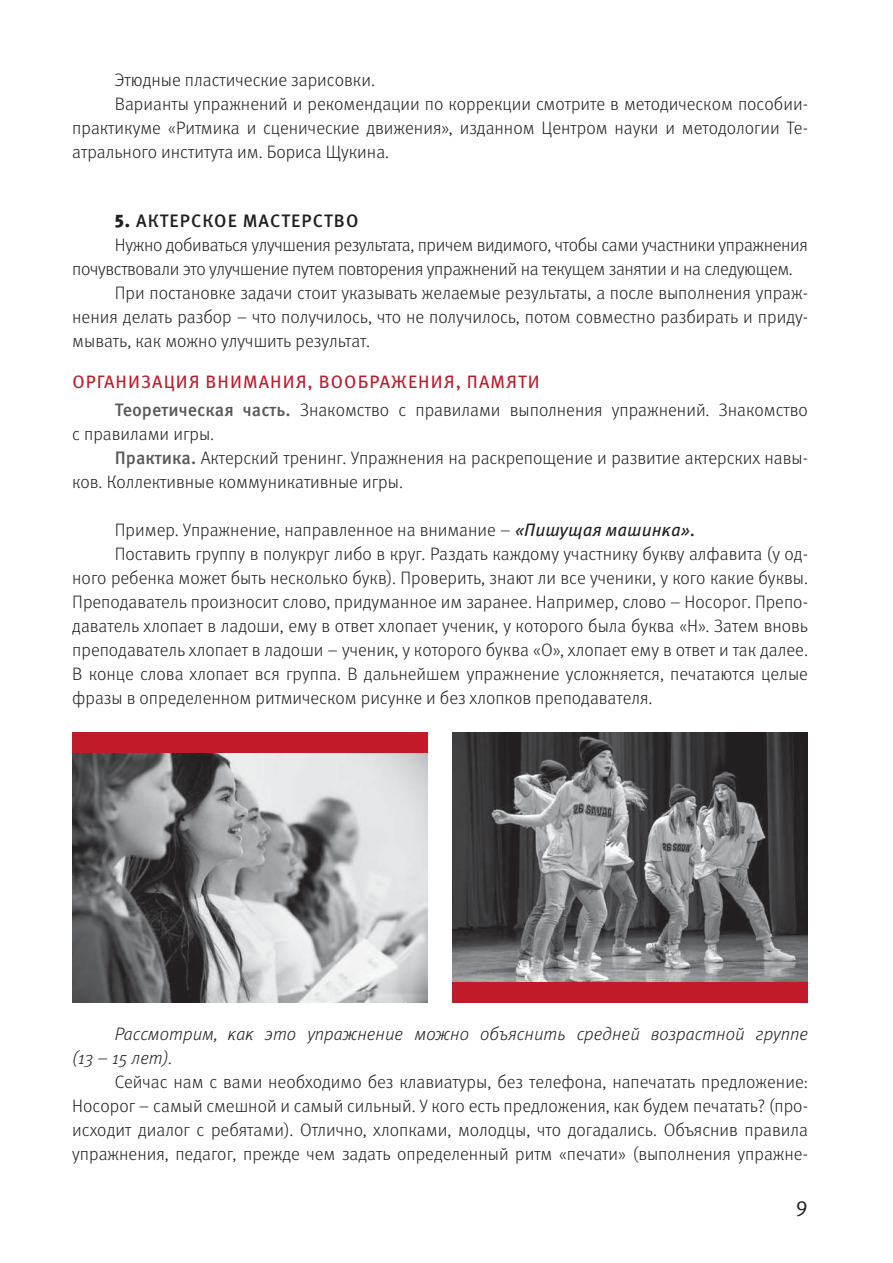
<style>
.page{position:relative;width:893px;height:1263px;background:#fff}
.page>*{position:absolute;margin:0;border:0;box-sizing:border-box;transform-origin:0 0}
.t1{font:21px "Meta Pro Norm";color:#231f20}
.t2{font:300 18px/24px "Meta Pro";color:#231f20}
.t3{font:300 18px "Meta Pro";letter-spacing:-.02em;color:#231f20}
.t4{font:italic 300 18px/24px "Meta Pro";color:#231f20}
.t5{font:500 18px "Meta Pro";letter-spacing:.06em;color:#231f20}
.s1{font-weight:900}
.s2{font-weight:400;color:#c11a29}
.s3{font-weight:500;color:#58595b}
.s4{font-weight:400;font-style:italic}
</style>
<div class="page">
<img style="left:453px;top:732px;width:355px;height:250px">
<div style="left:453px;top:982px;width:355px;height:20px;background:#c11a29"></div>
<img style="left:72px;top:753px;width:355px;height:249px">
<div style="left:72px;top:732px;width:355px;height:21px;background:#c11a29"></div>
<p class="t2" style="left:115px;top:67px;width:262px">Этюдные пластические зарисовки.</p>
<p class="t2" style="left:115px;top:91px;width:695px">Варианты упражнений и рекомендации по коррекции смотрите в методическом пособии-</p>
<p class="t2" style="left:72px;top:115px;width:737px">практикуме «Ритмика и сценические движения», изданном Центром науки и методологии Те-</p>
<p class="t2" style="left:72px;top:139px;width:318px">атрального института им. Бориса Щукина.</p>
<p class="t5" style="left:115px;top:207px;width:245px"><span class="s1">5.</span> АКТЕРСКОЕ МАСТЕРСТВО</p>
<p class="t3" style="left:115px;top:231px;width:695px">Нужно добиваться улучшения результата, причем видимого, чтобы сами участники упражнения</p>
<p class="t3" style="left:72px;top:255px;width:722px">почувствовали это улучшение путем повторения упражнений на текущем занятии и на следующем.</p>
<p class="t2" style="left:115px;top:280px;width:695px">При постановке задачи стоит указывать желаемые результаты, а после выполнения упраж-</p>
<p class="t2" style="left:72px;top:304px;width:737px">нения делать разбор – что получилось, что не получилось, потом совместно разбирать и приду-</p>
<p class="t2" style="left:72px;top:328px;width:299px">мывать, как можно улучшить результат.</p>
<p class="t2" style="left:115px;top:367px;width:695px;line-height:28.2px;text-indent:-42px"><span class="s2">ОРГАНИЗАЦИЯ ВНИМАНИЯ, ВООБРАЖЕНИЯ, ПАМЯТИ<br></span><span class="s3">Теоретическая часть.</span> Знакомство с правилами выполнения упражнений. Знакомство</p>
<p class="t2" style="left:72px;top:421px;width:143px">с правилами игры.</p>
<p class="t2" style="left:115px;top:445px;width:695px"><span class="s3">Практика.</span> Актерский тренинг. Упражнения на раскрепощение и развитие актерских навы-</p>
<p class="t2" style="left:72px;top:469px;width:332px">ков. Коллективные коммуникативные игры.</p>
<p class="t2" style="left:115px;top:517px;width:582px">Пример. Упражнение, направленное на внимание – <span class="s4">«Пишущая машинка».</span></p>
<p class="t2" style="left:115px;top:541px;width:695px">Поставить группу в полукруг либо в круг. Раздать каждому участнику букву алфавита (у од-</p>
<p class="t2" style="left:72px;top:565px;width:737px">ного ребенка может быть несколько букв). Проверить, знают ли все ученики, у кого какие буквы.</p>
<p class="t2" style="left:72px;top:589px;width:737px">Преподаватель произносит слово, придуманное им заранее. Например, слово – Носорог. Препо-</p>
<p class="t2" style="left:72px;top:613px;width:737px">даватель хлопает в ладоши, ему в ответ хлопает ученик, у которого была буква «Н». Затем вновь</p>
<p class="t2" style="left:72px;top:637px;width:737px">преподаватель хлопает в ладоши – ученик, у которого буква «О», хлопает ему в ответ и так далее.</p>
<p class="t2" style="left:72px;top:661px;width:737px">В конце слова хлопает вся группа. В дальнейшем упражнение усложняется, печатаются целые</p>
<p class="t2" style="left:72px;top:685px;width:582px">фразы в определенном ритмическом рисунке и без хлопков преподавателя.</p>
<p class="t4" style="left:72px;top:1021px;width:737px;text-indent:43px">Рассмотрим, как это упражнение можно объяснить средней возрастной группе (13 – 15 лет).</p>
<p class="t2" style="left:72px;top:1069px;width:737px;text-align:justify;text-indent:43px">Сейчас нам с вами необходимо без клавиатуры, без телефона, напечатать предложение:<br>Носорог – самый смешной и самый сильный. У кого есть предложения, как будем печатать? (про&shy;исходит диалог с ребятами). Отлично, хлопками, молодцы, что догадались. Объяснив правила упражнения, педагог, прежде чем задать определенный ритм «печати» (выполнения упражне-</p>
<p class="t1" style="left:796px;top:1188px;width:14px">9</p>
</div>
